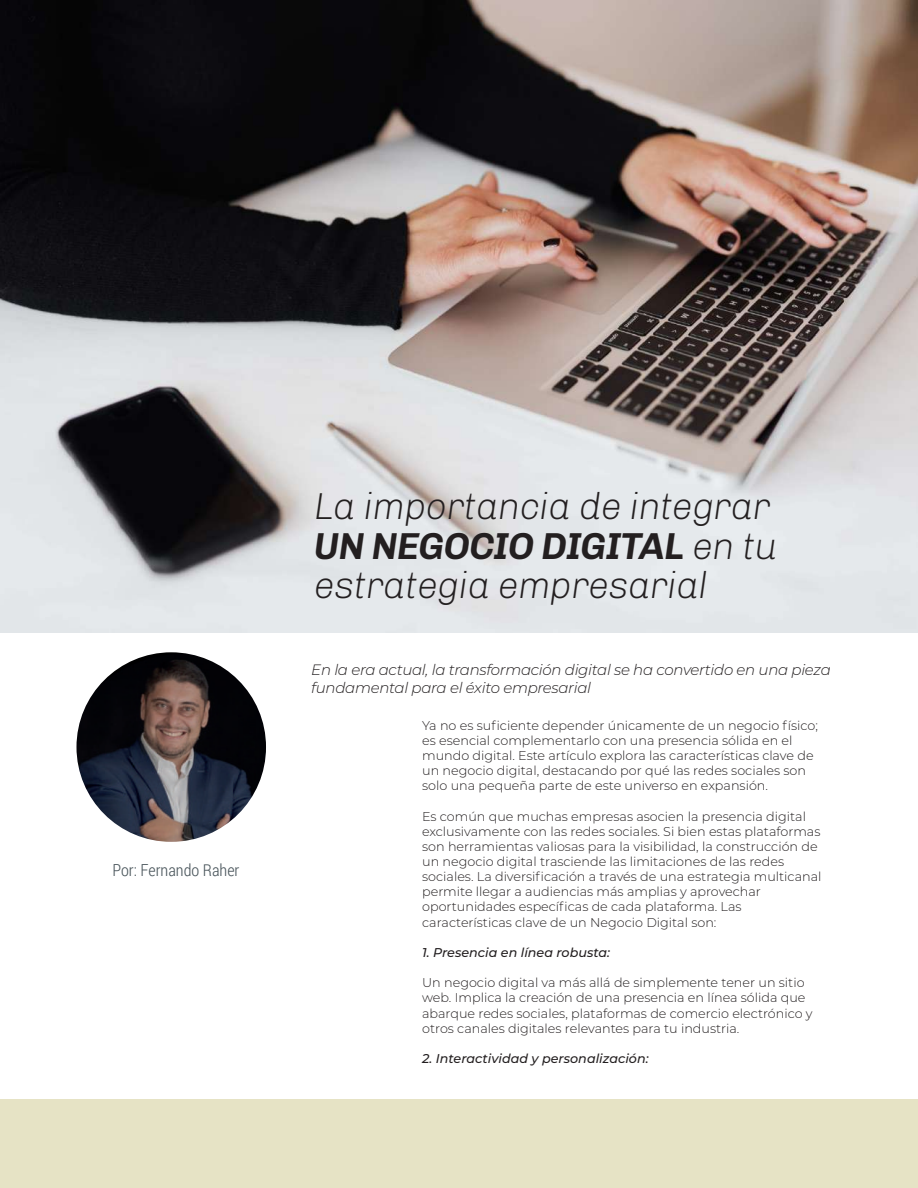
<style>
.page{position:relative;width:918px;height:1188px;background:#fff}
.page>*{position:absolute;margin:0;border:0;box-sizing:border-box;transform-origin:0 0}
.t1{font:italic 500 37.65px/39.8px "Chivo";letter-spacing:-.02em;color:#231f20}
.t2{font:300 16.5px "Roboto Condensed";color:#475359}
.t3{font:italic 300 15px/18px "Montserrat";letter-spacing:-.02em;color:#231f20}
.t4{font:300 12.75px/15.1px "Montserrat";color:#231f20}
.t5{font:italic 500 12.75px "Montserrat";color:#231f20}
</style>
<div class="page">
<div style="left:0;top:1100px;width:918px;height:88px;background:#e6e3c5"></div>
<img style="left:0;top:0;width:918px;height:632px">
<img style="left:76px;top:652px;width:190px;height:190px;border-radius:95px">
<hr style="left:821px;top:1144px;width:97px;height:1px;background:#61747e">
<p class="t2" style="left:112px;top:858px;width:129px">Por: Fernando Raher</p>
<h1 class="t1" style="left:314px;top:484px;width:465px">La importancia de integrar<br>UN NEGOCIO DIGITAL en tu estrategia empresarial</h1>
<p class="t3" style="left:311px;top:660px;width:521px">En la era actual, la transformación digital se ha convertido en una pieza fundamental para el éxito empresarial</p>
<p class="t4" style="left:422px;top:717px;width:397px">Ya no es suficiente depender únicamente de un negocio físico; es esencial complementarlo con una presencia sólida en el mundo digital. Este artículo explora las características clave de un negocio digital, destacando por qué las redes sociales son solo una pequeña parte de este universo en expansión.</p>
<p class="t4" style="left:422px;top:808px;width:401px">Es común que muchas empresas asocien la presencia digital exclusivamente con las redes sociales. Si bien estas plataformas son herramientas valiosas para la visibilidad, la construcción de un negocio digital trasciende las limitaciones de las redes sociales. La diversificación a través de una estrategia multicanal permite llegar a audiencias más amplias y aprovechar oportunidades específicas de cada plataforma. Las características clave de un Negocio Digital son:</p>
<p class="t5" style="left:422px;top:944px;width:189px">1. Presencia en línea robusta:</p>
<p class="t4" style="left:422px;top:975px;width:392px">Un negocio digital va más allá de simplemente tener un sitio web. Implica la creación de una presencia en línea sólida que abarque redes sociales, plataformas de comercio electrónico y otros canales digitales relevantes para tu industria.</p>
<p class="t5" style="left:422px;top:1050px;width:228px">2. Interactividad y personalización:</p>
</div>
